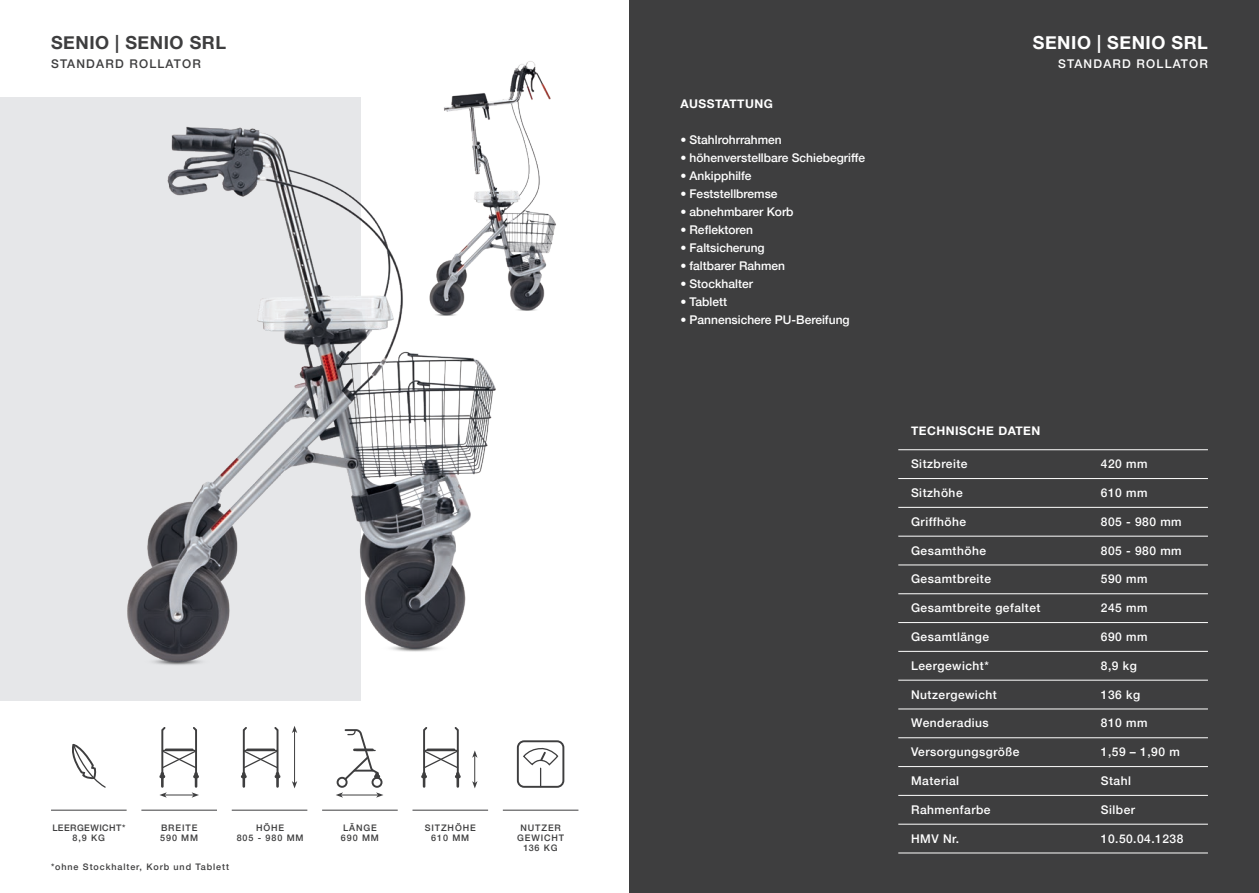
<style>
.page{position:relative;width:1259px;height:893px;background:#fff}
.page>*{position:absolute;margin:0;border:0;box-sizing:border-box;transform-origin:0 0}
.t1{font:700 18px "Helvetica Neue";letter-spacing:.03em;color:#3e3e3f}
.t2{font:700 18px "Helvetica Neue";letter-spacing:.03em;color:#fff}
.t3{font:500 12px "Helvetica Neue";letter-spacing:.04em;color:#fff}
.t4{font:500 12px "Helvetica Neue";color:#fff}
.t5{font:700 12px "Helvetica Neue";letter-spacing:.04em;color:#fff}
.t6{font:500 12px "Helvetica Neue";letter-spacing:.1em;color:#3e3e3f}
.t7{font:500 12px "Helvetica Neue";letter-spacing:.1em;color:#fff}
.t8{font:500 9px/9.8px "Helvetica Neue";letter-spacing:.1em;color:#3e3e3f;text-align:center}
.t9{font:500 9px/9.8px "Helvetica Neue";letter-spacing:.05em;color:#3e3e3f;text-align:center}
</style>
<div class="page">
<div style="left:0;top:97px;width:361px;height:604px;background:#e6e7e9"></div>
<svg style="left:72px;top:743px;width:34px;height:45px"></svg>
<svg style="left:159px;top:727px;width:40px;height:59px"></svg>
<svg style="left:241px;top:727px;width:39px;height:59px"></svg>
<hr style="left:163px;top:795px;width:33px;height:1px;background:#3e3e3f">
<svg style="left:159px;top:792px;width:8px;height:6px"></svg>
<svg style="left:192px;top:792px;width:7px;height:6px"></svg>
<hr style="left:294px;top:730px;width:1px;height:55px;background:#3e3e3f">
<svg style="left:292px;top:781px;width:5px;height:7px"></svg>
<svg style="left:292px;top:726px;width:5px;height:7px"></svg>
<hr style="left:340px;top:795px;width:39px;height:1px;background:#3e3e3f">
<svg style="left:336px;top:792px;width:7px;height:6px"></svg>
<svg style="left:376px;top:792px;width:7px;height:6px"></svg>
<div style="left:371px;top:777px;width:11px;height:11px;border:2px solid #3e3e3f;border-radius:50%"></div>
<svg style="left:344px;top:729px;width:36px;height:53px"></svg>
<div style="left:337px;top:777px;width:10px;height:11px;border:2px solid #3e3e3f;border-radius:50%"></div>
<hr style="left:51px;top:810px;width:76px;height:1px;background:#3e3e3f">
<hr style="left:141px;top:810px;width:76px;height:1px;background:#3e3e3f">
<hr style="left:232px;top:810px;width:75px;height:1px;background:#3e3e3f">
<hr style="left:322px;top:810px;width:76px;height:1px;background:#3e3e3f">
<div style="left:517px;top:740px;width:47px;height:48px;border:2px solid #3e3e3f;border-radius:6px"></div>
<svg style="left:522px;top:748px;width:37px;height:39px"></svg>
<hr style="left:503px;top:810px;width:75px;height:1px;background:#3e3e3f">
<svg style="left:421px;top:727px;width:40px;height:59px"></svg>
<hr style="left:474px;top:755px;width:1px;height:30px;background:#3e3e3f">
<svg style="left:472px;top:781px;width:5px;height:7px"></svg>
<svg style="left:472px;top:750px;width:5px;height:8px"></svg>
<hr style="left:412px;top:810px;width:76px;height:1px;background:#3e3e3f">
<img style="left:127px;top:126px;width:369px;height:539px">
<img style="left:423px;top:61px;width:133px;height:256px">
<div style="left:629px;top:0;width:630px;height:893px;background:#3e3e3f"></div>
<hr style="left:898px;top:449px;width:310px;height:1px;background:#fff">
<hr style="left:898px;top:478px;width:310px;height:1px;background:#fff">
<hr style="left:898px;top:507px;width:310px;height:1px;background:#fff">
<hr style="left:898px;top:536px;width:310px;height:1px;background:#fff">
<hr style="left:898px;top:565px;width:310px;height:1px;background:#fff">
<hr style="left:898px;top:593px;width:310px;height:1px;background:#fff">
<hr style="left:898px;top:622px;width:310px;height:1px;background:#fff">
<hr style="left:898px;top:651px;width:310px;height:1px;background:#fff">
<hr style="left:898px;top:680px;width:310px;height:1px;background:#fff">
<hr style="left:898px;top:709px;width:310px;height:1px;background:#fff">
<hr style="left:898px;top:737px;width:310px;height:1px;background:#fff">
<hr style="left:898px;top:766px;width:310px;height:1px;background:#fff">
<hr style="left:898px;top:795px;width:310px;height:1px;background:#fff">
<hr style="left:898px;top:824px;width:310px;height:1px;background:#fff">
<hr style="left:898px;top:853px;width:310px;height:1px;background:#fff">
<h1 class="t1" style="left:51px;top:29px;width:177px">SENIO | SENIO SRL</h1>
<p class="t6" style="left:51px;top:54px;width:151px">STANDARD ROLLATOR</p>
<p class="t9" style="left:52px;top:822px;width:74px">LEERGEWICHT*<br>8,9 KG</p>
<p class="t8" style="left:160px;top:822px;width:40px;text-align:left">BREITE<br>590 MM</p>
<p class="t8" style="left:237px;top:822px;width:68px">HÖHE<br>805 - 980 MM</p>
<p class="t8" style="left:341px;top:822px;width:40px;text-align:left">LÄNGE<br>690 MM</p>
<p class="t8" style="left:517px;top:822px;width:49px">NUTZER<br>GEWICHT<br>136 KG</p>
<p class="t8" style="left:425px;top:822px;width:53px">SITZHÖHE<br>610 MM</p>
<p class="t8" style="left:51px;top:861px;width:179px">*ohne Stockhalter, Korb und Tablett</p>
<p class="t5" style="left:680px;top:95px;width:94px">AUSSTATTUNG</p>
<p class="t4" style="left:680px;top:131px;width:103px">• Stahlrohrrahmen</p>
<p class="t4" style="left:680px;top:149px;width:186px">• höhenverstellbare Schiebegriffe</p>
<p class="t4" style="left:680px;top:167px;width:73px">• Ankipphilfe</p>
<p class="t4" style="left:680px;top:185px;width:99px">• Feststellbremse</p>
<p class="t4" style="left:680px;top:203px;width:115px">• abnehmbarer Korb</p>
<p class="t4" style="left:680px;top:221px;width:74px">• Reflektoren</p>
<p class="t4" style="left:680px;top:239px;width:86px">• Faltsicherung</p>
<p class="t4" style="left:680px;top:257px;width:106px">• faltbarer Rahmen</p>
<p class="t4" style="left:680px;top:275px;width:74px">• Stockhalter</p>
<p class="t4" style="left:680px;top:293px;width:48px">• Tablett</p>
<p class="t4" style="left:680px;top:311px;width:171px">• Pannensichere PU-Bereifung</p>
<h1 class="t2" style="left:1033px;top:29px;width:177px">SENIO | SENIO SRL</h1>
<p class="t7" style="left:1058px;top:54px;width:151px">STANDARD ROLLATOR</p>
<p class="t5" style="left:911px;top:421px;width:131px">TECHNISCHE DATEN</p>
<p class="t3" style="left:911px;top:454px;width:58px">Sitzbreite</p>
<p class="t3" style="left:1101px;top:454px;width:48px">420 mm</p>
<p class="t3" style="left:911px;top:483px;width:53px">Sitzhöhe</p>
<p class="t3" style="left:1101px;top:483px;width:48px">610 mm</p>
<p class="t3" style="left:911px;top:512px;width:56px">Griffhöhe</p>
<p class="t3" style="left:1101px;top:512px;width:82px">805 - 980 mm</p>
<p class="t3" style="left:911px;top:541px;width:76px">Gesamthöhe</p>
<p class="t3" style="left:1101px;top:541px;width:82px">805 - 980 mm</p>
<p class="t3" style="left:911px;top:569px;width:81px">Gesamtbreite</p>
<p class="t3" style="left:1101px;top:569px;width:48px">590 mm</p>
<p class="t3" style="left:911px;top:598px;width:131px">Gesamtbreite gefaltet</p>
<p class="t3" style="left:1101px;top:598px;width:48px">245 mm</p>
<p class="t3" style="left:911px;top:627px;width:80px">Gesamtlänge</p>
<p class="t3" style="left:1101px;top:627px;width:48px">690 mm</p>
<p class="t3" style="left:911px;top:656px;width:79px">Leergewicht*</p>
<p class="t3" style="left:1101px;top:656px;width:37px">8,9 kg</p>
<p class="t3" style="left:911px;top:685px;width:87px">Nutzergewicht</p>
<p class="t3" style="left:1101px;top:685px;width:41px">136 kg</p>
<p class="t3" style="left:911px;top:713px;width:79px">Wenderadius</p>
<p class="t3" style="left:1101px;top:713px;width:48px">810 mm</p>
<p class="t3" style="left:911px;top:742px;width:110px">Versorgungsgröße</p>
<p class="t3" style="left:1101px;top:742px;width:80px">1,59 – 1,90 m</p>
<p class="t3" style="left:911px;top:771px;width:50px">Material</p>
<p class="t3" style="left:1101px;top:771px;width:32px">Stahl</p>
<p class="t3" style="left:911px;top:800px;width:81px">Rahmenfarbe</p>
<p class="t3" style="left:1101px;top:800px;width:36px">Silber</p>
<p class="t3" style="left:911px;top:829px;width:49px">HMV Nr.</p>
<p class="t3" style="left:1101px;top:829px;width:84px">10.50.04.1238</p>
</div>
